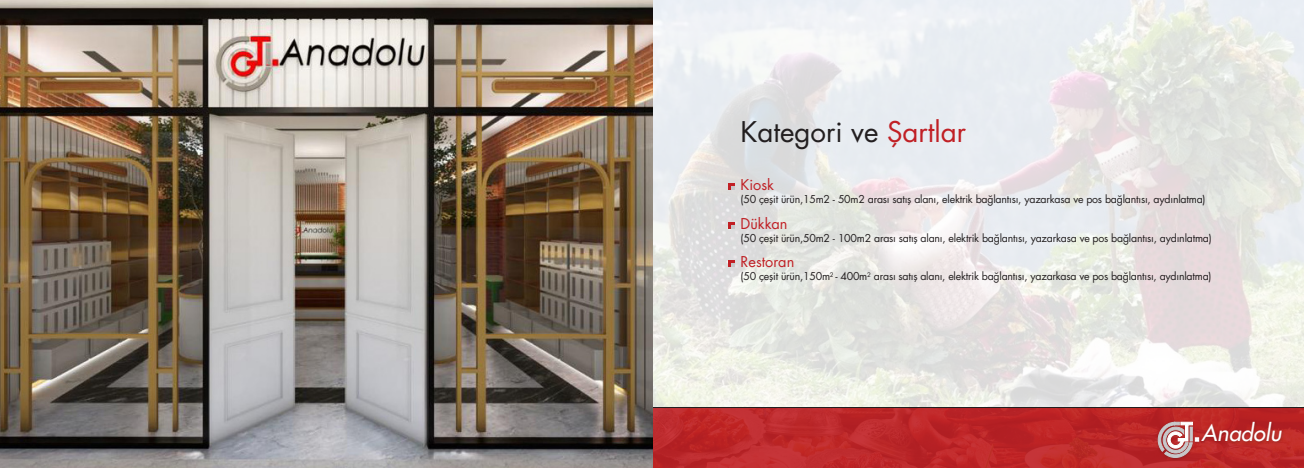
<style>
.page{position:relative;width:1304px;height:468px;background:#fff}
.page>*{position:absolute;margin:0;border:0;box-sizing:border-box;transform-origin:0 0}
.t1{font:27.7px "Futura Book Mas";color:#231f20}
.t2{font:22.1px "Futura It Mas";color:#fff}
.t3{font:14.5px "Futura Book Mas";color:#c12025}
.t4{font:10.6px "Futura Book Mas";letter-spacing:-.02em;color:#231f20}
.s1{color:#c12025}
</style>
<div class="page">
<img style="left:653px;top:0;width:651px;height:407px">
<svg style="left:653px;top:407px;width:651px;height:61px"></svg>
<img style="left:0;top:0;width:653px;height:468px">
<svg style="left:728px;top:183px;width:7px;height:6px"></svg>
<svg style="left:728px;top:222px;width:7px;height:6px"></svg>
<svg style="left:728px;top:259px;width:7px;height:7px"></svg>
<div style="left:1155px;top:419px;width:130px;height:42px;background:#231f20;opacity:.31"></div>
<svg style="left:1158px;top:422px;width:41px;height:36px"></svg>
<h1 class="t1" style="left:741px;top:113px;width:227px">Kategori ve <span class="s1">Şartlar</span></h1>
<h3 class="t3" style="left:741px;top:175px;width:35px">Kiosk</h3>
<p class="t4" style="left:741px;top:192px;width:466px">(50 çeşit ürün,15m2 - 50m2 arası satış alanı, elektrik bağlantısı, yazarkasa ve pos bağlantısı, aydınlatma)</p>
<h3 class="t3" style="left:741px;top:213px;width:48px">Dükkan</h3>
<p class="t4" style="left:741px;top:230px;width:473px">(50 çeşit ürün,50m2 - 100m2 arası satış alanı, elektrik bağlantısı, yazarkasa ve pos bağlantısı, aydınlatma)</p>
<h3 class="t3" style="left:741px;top:251px;width:55px">Restoran</h3>
<p class="t4" style="left:741px;top:269px;width:473px">(50 çeşit ürün,150m<sup>2</sup> - 400m<sup>2</sup> arası satış alanı, elektrik bağlantısı, yazarkasa ve pos bağlantısı, aydınlatma)</p>
<h2 class="t2" style="left:1202px;top:418px;width:81px">Anadolu</h2>
</div>
